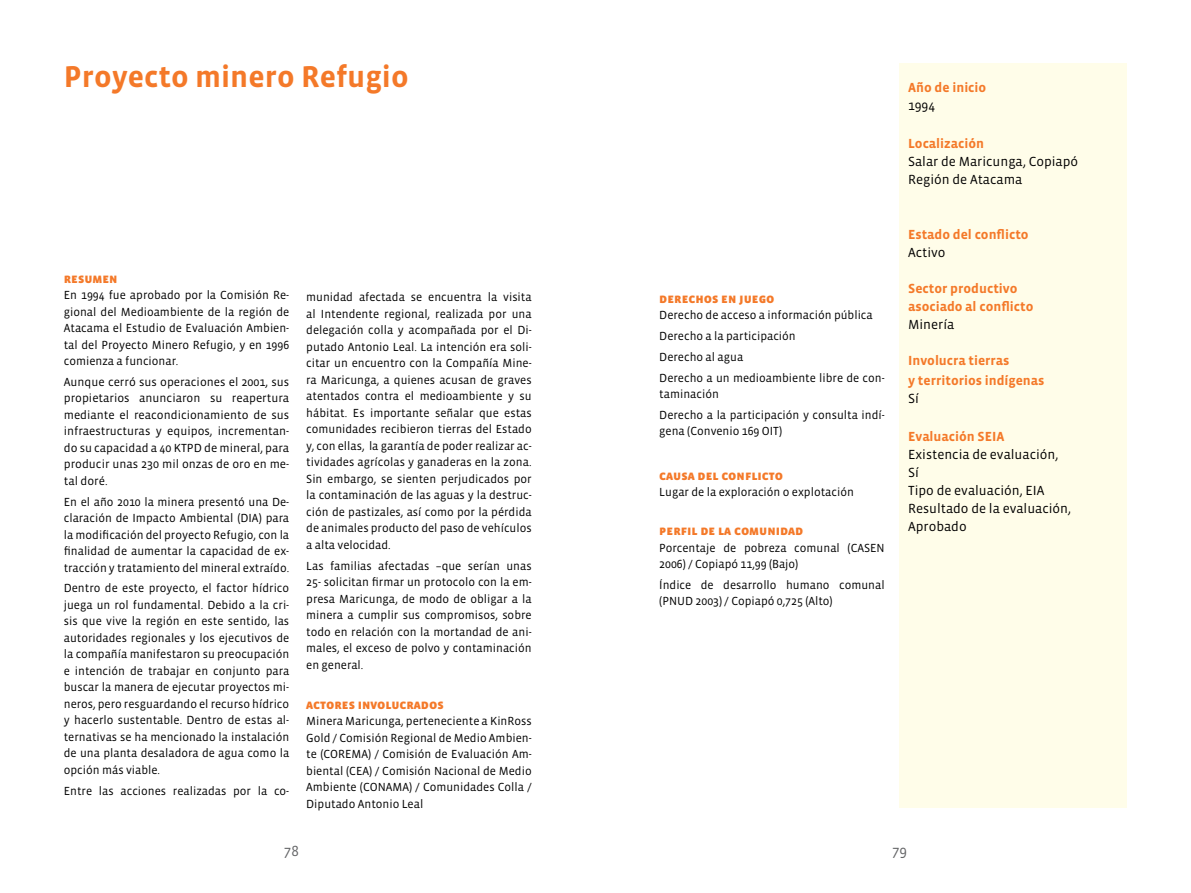
<style>
.page{position:relative;width:1191px;height:893px;background:#fff}
.page>*{position:absolute;margin:0;border:0;box-sizing:border-box;transform-origin:0 0}
.t1{font:700 30.75px "Vista Sans";color:#f47929}
.t2{font:15px "Vista Sans";color:#636466}
.t3{font:13.5px/18px "Vista Sans";color:#000}
.t4{font:700 13.5px/18px "Vista Sans";color:#f47929}
.t5{font:13.5px "Vista Sans SC Black";color:#f47929}
.t6{font:12px/16.5px "Vista Sans";color:#000;text-align:justify}
</style>
<div class="page">
<div style="left:899px;top:64px;width:228px;height:744px;background:#fffde9"></div>
<h1 class="t1" style="left:64px;top:61px;width:346px">Proyecto minero Refugio</h1>
<p class="t5" style="left:64px;top:271px;width:55px">resumen</p>
<p class="t6" style="left:64px;top:287px;width:227px">En 1994 fue aprobado por la Comisión Re&shy;gional del Medioambiente de la región de Atacama el Estudio de Evaluación Ambien&shy;tal del Proyecto Minero Refugio, y en 1996 comienza a funcionar.</p>
<p class="t6" style="left:64px;top:374px;width:227px">Aunque cerró sus operaciones el 2001, sus propietarios anunciaron su reapertura mediante el reacondicionamiento de sus infraestructuras y equipos, incrementan&shy;do su capacidad a 40 KTPD de mineral, para producir unas 230 mil onzas de oro en me&shy;tal doré.</p>
<p class="t6" style="left:64px;top:494px;width:227px">En el año 2010 la minera presentó una De&shy;claración de Impacto Ambiental (DIA) para la modificación del proyecto Refugio, con la finalidad de aumentar la capacidad de ex&shy;tracción y tratamiento del mineral extraído.</p>
<p class="t6" style="left:64px;top:580px;width:227px">Dentro de este proyecto, el factor hídrico juega un rol fundamental. Debido a la cri&shy;sis que vive la región en este sentido, las autoridades regionales y los ejecutivos de la compañía manifestaron su preocupación e intención de trabajar en conjunto para buscar la manera de ejecutar proyectos mi&shy;neros, pero resguardando el recurso hídrico y hacerlo sustentable. Dentro de estas al&shy;ternativas se ha mencionado la instalación de una planta desaladora de agua como la opción más viable.</p>
<p class="t6" style="left:64px;top:783px;width:227px">Entre las acciones realizadas por la co-</p>
<p class="t6" style="left:306px;top:289px;width:227px">munidad afectada se encuentra la visita al Intendente regional, realizada por una delegación colla y acompañada por el Di&shy;putado Antonio Leal. La intención era soli&shy;citar un encuentro con la Compañía Mine&shy;ra Maricunga, a quienes acusan de graves atentados contra el medioambiente y su hábitat. Es importante señalar que estas comunidades recibieron tierras del Estado y, con ellas, la garantía de poder realizar ac&shy;tividades agrícolas y ganaderas en la zona.<br>Sin embargo, se sienten perjudicados por la contaminación de las aguas y la destruc&shy;ción de pastizales, así como por la pérdida de animales producto del paso de vehículos a alta velocidad.</p>
<p class="t6" style="left:306px;top:557px;width:227px">Las familias afectadas –que serían unas 25- solicitan firmar un protocolo con la em&shy;presa Maricunga, de modo de obligar a la minera a cumplir sus compromisos, sobre todo en relación con la mortandad de ani&shy;males, el exceso de polvo y contaminación en general.</p>
<p class="t5" style="left:306px;top:697px;width:139px">actores involucrados</p>
<p class="t6" style="left:306px;top:713px;width:227px">Minera Maricunga, perteneciente a KinRoss Gold / Comisión Regional de Medio Ambien&shy;te (COREMA) / Comisión de Evaluación Am&shy;biental (CEA) / Comisión Nacional de Medio Ambiente (CONAMA) / Comunidades Colla / Diputado Antonio Leal</p>
<p class="t5" style="left:659px;top:291px;width:117px">derechos en juego</p>
<p class="t6" style="left:659px;top:305px;width:227px;line-height:20.7px;text-align:left">Derecho de acceso a información pública<br>Derecho a la participación<br>Derecho al agua<br>Derecho a un medioambiente libre de con-</p>
<p class="t6" style="left:659px;top:384px;width:227px;line-height:20.7px">taminación<br>Derecho a la participación y consulta indí-</p>
<p class="t6" style="left:659px;top:423px;width:124px">gena (Convenio 169 OIT)</p>
<p class="t5" style="left:659px;top:468px;width:125px">causa del conflicto</p>
<p class="t6" style="left:659px;top:484px;width:196px">Lugar de la exploración o explotación</p>
<p class="t5" style="left:659px;top:524px;width:145px">perfil de la comunidad</p>
<p class="t6" style="left:659px;top:540px;width:227px">Porcentaje de pobreza comunal (CASEN<br>2006) / Copiapó 11,99 (Bajo)</p>
<p class="t6" style="left:659px;top:577px;width:227px">Índice de desarrollo humano comunal (PNUD 2003) / Copiapó 0,725 (Alto)</p>
<p class="t4" style="left:908px;top:79px;width:80px">Año de inicio</p>
<p class="t3" style="left:908px;top:97px;width:28px">1994</p>
<p class="t4" style="left:908px;top:134px;width:78px">Localización</p>
<p class="t3" style="left:908px;top:152px;width:172px">Salar de Maricunga, Copiapó<br>Región de Atacama</p>
<p class="t4" style="left:908px;top:226px;width:122px">Estado del conflicto</p>
<p class="t3" style="left:908px;top:244px;width:39px">Activo</p>
<p class="t4" style="left:908px;top:280px;width:127px">Sector productivo asociado al conflicto</p>
<p class="t3" style="left:908px;top:316px;width:48px">Minería</p>
<p class="t4" style="left:908px;top:351px;width:138px;line-height:19.8px">Involucra tierras<br>y territorios indígenas</p>
<p class="t3" style="left:908px;top:390px;width:12px">Sí</p>
<p class="t4" style="left:908px;top:428px;width:98px">Evaluación SEIA</p>
<p class="t3" style="left:908px;top:446px;width:164px">Existencia de evaluación,<br>Sí<br>Tipo de evaluación, EIA<br>Resultado de la evaluación,<br>Aprobado</p>
<p class="t2" style="left:284px;top:843px;width:16px">78</p>
<p class="t2" style="left:892px;top:843px;width:16px">79</p>
</div>
